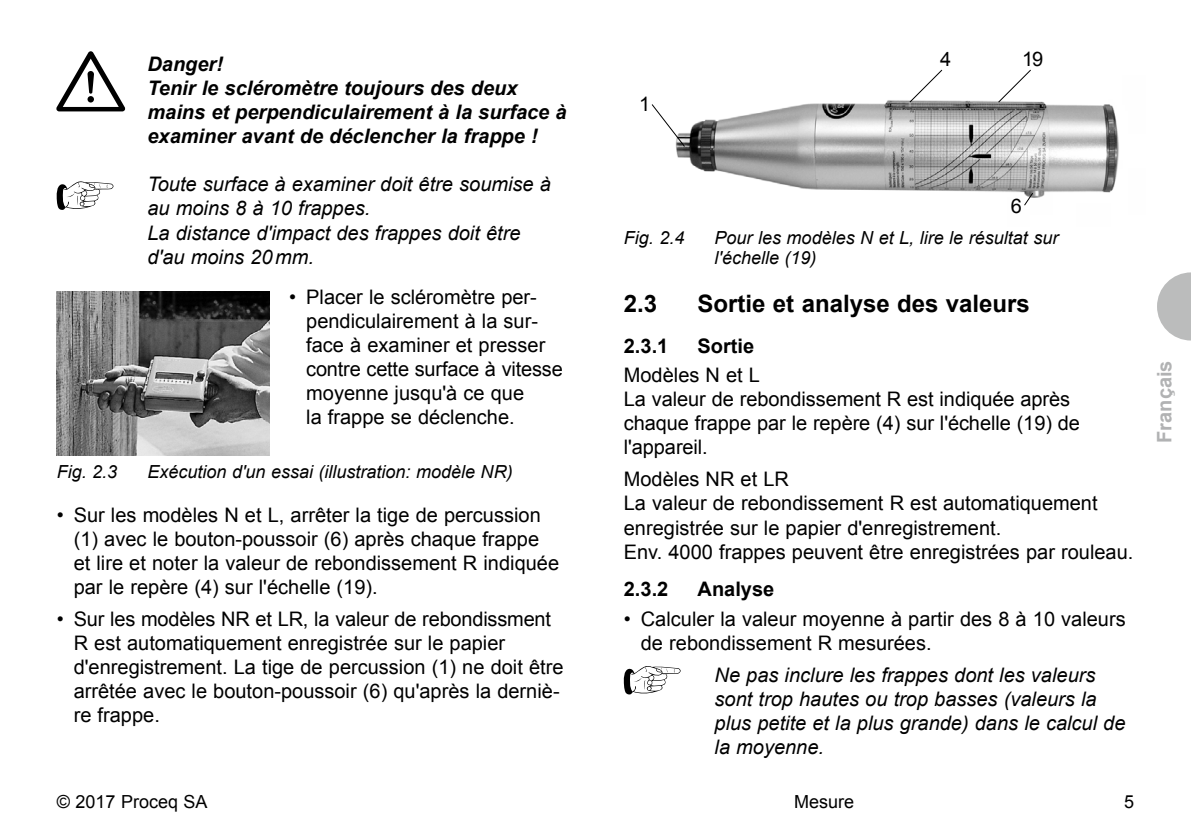
<style>
.page{position:relative;width:1191px;height:840px;background:#fff}
.page>*{position:absolute;margin:0;border:0;box-sizing:border-box;transform-origin:0 0}
.t1{font:700 24px "Arial";color:#000}
.t2{font:20px/24px "Arial";color:#000}
.t3{font:italic 20px/24px "Arial";color:#000}
.t4{font:italic 700 20px/24px "Arial";color:#000}
.t5{font:700 20px "Arial";color:#000}
.t6{font:700 20px "Arial";color:#b1b2b3}
.t7{font:italic 18px/20px "Arial";color:#000}
.t8{font:18px "Arial";color:#000}
</style>
<div class="page">
<svg style="left:1157px;top:272px;width:34px;height:68px"></svg>
<svg style="left:57px;top:51px;width:68px;height:60px"></svg>
<svg style="left:57px;top:181px;width:57px;height:29px"></svg>
<img style="left:57px;top:291px;width:212px;height:164px">
<svg style="left:624px;top:666px;width:57px;height:28px"></svg>
<img style="left:676px;top:100px;width:443px;height:98px">
<svg style="left:651px;top:103px;width:35px;height:45px"></svg>
<svg style="left:908px;top:69px;width:35px;height:34px"></svg>
<svg style="left:997px;top:69px;width:35px;height:34px"></svg>
<svg style="left:1023px;top:192px;width:11px;height:14px"></svg>
<p class="t4" style="left:147px;top:53px;width:421px">Danger!<br>Tenir le scléromètre toujours des deux mains et perpendiculairement à la surface à examiner avant de déclencher la frappe !</p>
<p class="t3" style="left:147px;top:173px;width:405px">Toute surface à examiner doit être soumise à au moins 8 à 10 frappes.<br>La distance d'impact des frappes doit être d'au moins 20mm.</p>
<p class="t2" style="left:306px;top:284px;width:258px;text-indent:-17px">• Placer le scléromètre per&shy;pendiculairement à la sur&shy;face à examiner et presser contre cette surface à vitesse moyenne jusqu'à ce que<br>la frappe se déclenche.</p>
<p class="t7" style="left:57px;top:461px;width:62px">Fig. 2.3</p>
<p class="t7" style="left:147px;top:461px;width:367px">Exécution d'un essai (illustration: modèle NR)</p>
<p class="t2" style="left:74px;top:502px;width:487px;text-indent:-17px">• Sur les modèles N et L, arrêter la tige de percussion (1) avec le bouton-poussoir (6) après chaque frappe et lire et noter la valeur de rebondissement R indiquée par le repère (4) sur l'échelle (19).</p>
<p class="t2" style="left:74px;top:606px;width:491px;text-indent:-17px">• Sur les modèles NR et LR, la valeur de rebondissment R est automatiquement enregistrée sur le papier d'enregistrement. La tige de percussion (1) ne doit être arrêtée avec le bouton-poussoir (6) qu'après la derniè&shy;re frappe.</p>
<p class="t2" style="left:639px;top:92px;width:13px">1</p>
<p class="t2" style="left:940px;top:47px;width:13px">4</p>
<p class="t2" style="left:1022px;top:47px;width:23px">19</p>
<p class="t2" style="left:1010px;top:194px;width:13px">6</p>
<p class="t7" style="left:624px;top:227px;width:62px">Fig. 2.4</p>
<p class="t7" style="left:714px;top:227px;width:345px">Pour les modèles N et L, lire le résultat sur l'échelle (19)</p>
<p class="t1" style="left:624px;top:287px;width:35px">2.3</p>
<p class="t1" style="left:697px;top:287px;width:334px">Sortie et analyse des valeurs</p>
<p class="t5" style="left:624px;top:332px;width:46px">2.3.1</p>
<p class="t5" style="left:697px;top:332px;width:58px">Sortie</p>
<p class="t2" style="left:624px;top:363px;width:458px">Modèles N et L<br>La valeur de rebondissement R est indiquée après chaque frappe par le repère (4) sur l'échelle (19) de l'appareil.</p>
<p class="t2" style="left:624px;top:467px;width:511px">Modèles NR et LR<br>La valeur de rebondissement R est automatiquement enregistrée sur le papier d'enregistrement.<br>Env. 4000 frappes peuvent être enregistrées par rouleau.</p>
<p class="t5" style="left:624px;top:575px;width:46px">2.3.2</p>
<p class="t5" style="left:697px;top:575px;width:78px">Analyse</p>
<p class="t2" style="left:641px;top:606px;width:486px;text-indent:-17px">• Calculer la valeur moyenne à partir des 8 à 10 valeurs de rebondissement R mesurées.</p>
<p class="t3" style="left:714px;top:663px;width:412px">Ne pas inclure les frappes dont les valeurs sont trop hautes ou trop basses (valeurs la plus petite et la plus grande) dans le calcul de la moyenne.</p>
<p class="t8" style="left:57px;top:789px;width:152px">© 2017 Proceq SA</p>
<p class="t8" style="left:794px;top:789px;width:62px">Mesure</p>
<p class="t8" style="left:1124px;top:789px;width:12px">5</p>
<p class="t6" style="left:1151px;top:442px;width:84px;rotate:-90deg">Français</p>
</div>
